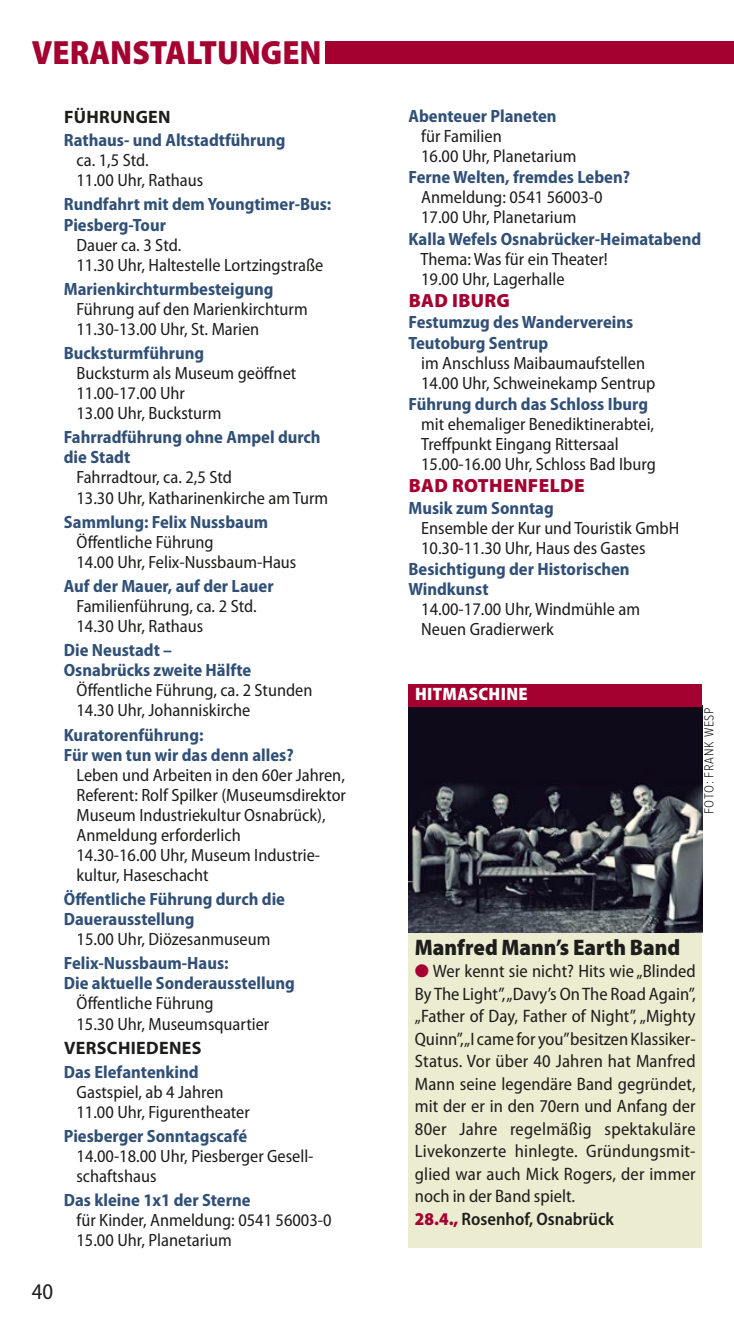
<style>
.page{position:relative;width:734px;height:1340px;background:#fff}
.page>*{position:absolute;margin:0;border:0;box-sizing:border-box;transform-origin:0 0}
.t1{font:900 semi-condensed 33.75px "Myriad Pro";color:#a40030}
.t2{font:900 semi-condensed 22.5px "Myriad Pro";color:#1d1d1c}
.t3{font:semi-condensed 22.5px "Myriad Pro";color:#1d1d1c}
.t4{font:900 19.12px "Myriad Pro";letter-spacing:.02em;color:#a40030}
.t5{font:semi-condensed 18px/22.5px "Myriad Pro";letter-spacing:.01em;color:#1d1d1c;text-align:justify}
.t6{font:600 semi-condensed 18px "Myriad Pro";color:#1d1d1c}
.t7{font:700 18px "Myriad Pro";letter-spacing:.02em;color:#1d1d1c}
.t8{font:900 semi-condensed 18px "Myriad Pro";letter-spacing:.02em;color:#fff}
.t9{font:semi-condensed 17.78px/20px "Myriad Pro";color:#1d1d1c}
.t10{font:700 semi-condensed 17.78px/20px "Myriad Pro";color:#315077}
.t11{font:300 13.5px "Proxima Nova Cond";letter-spacing:.05em;color:#1d1d1c}
.s1{font-weight:400;color:#1d1d1c}
.s2{font-weight:700;color:#315077}
.s3{color:#a40030}
.s4{font-weight:900;color:#a40030}
</style>
<div class="page">
<div style="left:325px;top:41px;width:408px;height:23px;background:#a40030"></div>
<div style="left:408px;top:932px;width:294px;height:315px;background:#ececd1"></div>
<img style="left:408px;top:707px;width:294px;height:225px">
<div style="left:408px;top:684px;width:294px;height:23px;background:#a40030"></div>
<p class="t1" style="left:32px;top:40px;width:291px">VERANSTALTUNGEN</p>
<p class="t7" style="left:64px;top:106px;width:108px">FÜHRUNGEN</p>
<p class="t10" style="left:76px;top:132px;width:210px;text-indent:-13px">Rathaus- und Altstadtführung <span class="s1">ca. 1,5 Std.<br>11.00 Uhr, Rathaus</span></p>
<p class="t10" style="left:64px;top:196px;width:269px">Rundfahrt mit dem Youngtimer-Bus:</p>
<p class="t10" style="left:64px;top:216px;width:104px">Piesberg-Tour</p>
<p class="t9" style="left:77px;top:236px;width:106px">Dauer ca. 3 Std.</p>
<p class="t9" style="left:76px;top:256px;width:248px">11.30 Uhr, Haltestelle Lortzingstraße</p>
<p class="t9" style="left:76px;top:280px;width:233px;text-indent:-13px"><span class="s2">Marienkirchturmbesteigung<br></span>Führung auf den Marienkirchturm<br>11.30-13.00 Uhr, St. Marien</p>
<p class="t9" style="left:76px;top:344px;width:221px;text-indent:-13px"><span class="s2">Bucksturmführung<br></span>Bucksturm als Museum geöffnet<br>11.00-17.00 Uhr<br>13.00 Uhr, Bucksturm</p>
<p class="t10" style="left:64px;top:429px;width:258px">Fahrradführung ohne Ampel durch</p>
<p class="t10" style="left:64px;top:449px;width:68px">die Stadt</p>
<p class="t9" style="left:77px;top:469px;width:157px">Fahrradtour, ca. 2,5 Std</p>
<p class="t9" style="left:76px;top:489px;width:253px">13.30 Uhr, Katharinenkirche am Turm</p>
<p class="t9" style="left:76px;top:513px;width:221px;text-indent:-13px"><span class="s2">Sammlung: Felix Nussbaum<br></span>Öffentliche Führung<br>14.00 Uhr, Felix-Nussbaum-Haus</p>
<p class="t9" style="left:76px;top:577px;width:199px;text-indent:-13px"><span class="s2">Auf der Mauer, auf der Lauer<br></span>Familienführung, ca. 2 Std.<br>14.30 Uhr, Rathaus</p>
<p class="t10" style="left:64px;top:642px;width:110px">Die Neustadt –</p>
<p class="t10" style="left:64px;top:662px;width:189px">Osnabrücks zweite Hälfte</p>
<p class="t9" style="left:77px;top:682px;width:237px">Öffentliche Führung, ca. 2 Stunden</p>
<p class="t9" style="left:76px;top:702px;width:175px">14.30 Uhr, Johanniskirche</p>
<p class="t10" style="left:64px;top:726px;width:141px">Kuratorenführung:</p>
<p class="t10" style="left:64px;top:746px;width:231px">Für wen tun wir das denn alles?</p>
<p class="t9" style="left:77px;top:766px;width:270px">Leben und Arbeiten in den 60er Jahren,</p>
<p class="t9" style="left:76px;top:786px;width:271px">Referent: Rolf Spilker (Museumsdirektor</p>
<p class="t9" style="left:76px;top:806px;width:251px">Museum Industriekultur Osnabrück),</p>
<p class="t9" style="left:76px;top:826px;width:166px">Anmeldung erforderlich</p>
<p class="t9" style="left:76px;top:846px;width:245px">14.30-16.00 Uhr, Museum Industrie -</p>
<p class="t9" style="left:76px;top:866px;width:134px">kultur, Haseschacht</p>
<p class="t10" style="left:64px;top:890px;width:223px">Öffentliche Führung durch die</p>
<p class="t10" style="left:64px;top:910px;width:132px">Dauerausstellung</p>
<p class="t9" style="left:77px;top:930px;width:195px">15.00 Uhr, Diözesanmuseum</p>
<p class="t10" style="left:64px;top:955px;width:166px">Felix-Nussbaum-Haus:</p>
<p class="t10" style="left:64px;top:975px;width:232px">Die aktuelle Sonderausstellung</p>
<p class="t9" style="left:77px;top:995px;width:138px">Öffentliche Führung</p>
<p class="t9" style="left:76px;top:1015px;width:194px">15.30 Uhr, Museumsquartier</p>
<p class="t7" style="left:64px;top:1037px;width:139px">VERSCHIEDENES</p>
<p class="t9" style="left:76px;top:1063px;width:175px;text-indent:-13px"><span class="s2">Das Elefantenkind<br></span>Gastspiel, ab 4 Jahren<br>11.00 Uhr, Figurentheater</p>
<p class="t9" style="left:76px;top:1127px;width:238px;text-indent:-13px"><span class="s2">Piesberger Sonntagscafé<br></span>14.00-18.00 Uhr, Piesberger Gesell&shy;schaftshaus</p>
<p class="t9" style="left:76px;top:1191px;width:256px;text-indent:-13px"><span class="s2">Das kleine 1x1 der Sterne<br></span>für Kinder, Anmeldung: 0541 56003-0<br>15.00 Uhr, Planetarium</p>
<p class="t3" style="left:32px;top:1283px;width:23px">40</p>
<p class="t9" style="left:421px;top:107px;width:157px;text-indent:-13px"><span class="s2">Abenteuer Planeten </span>für Familien<br>16.00 Uhr, Planetarium</p>
<p class="t9" style="left:421px;top:169px;width:210px;text-indent:-13px"><span class="s2">Ferne Welten, fremdes Leben?<br></span>Anmeldung: 0541 56003-0<br>17.00 Uhr, Planetarium</p>
<p class="t9" style="left:420px;top:230px;width:282px;text-indent:-12px"><span class="s2">Kalla Wefels Osnabrücker-Heimatabend<br></span>Thema: Was für ein Theater!<br>19.00 Uhr, Lagerhalle</p>
<p class="t4" style="left:408px;top:289px;width:103px">BAD IBURG</p>
<p class="t10" style="left:408px;top:314px;width:226px">Festumzug des Wandervereins</p>
<p class="t10" style="left:408px;top:334px;width:141px">Teutoburg Sentrup</p>
<p class="t9" style="left:421px;top:354px;width:225px">im Anschluss Maibaumaufstellen</p>
<p class="t9" style="left:421px;top:374px;width:236px">14.00 Uhr, Schweinekamp Sentrup</p>
<p class="t9" style="left:421px;top:395px;width:236px;text-indent:-13px"><span class="s2">Führung durch das Schloss Iburg </span>mit ehemaliger Benediktinerabtei, Treffpunkt Eingang Rittersaal 15.00-16.00 Uhr, Schloss Bad Iburg</p>
<p class="t4" style="left:408px;top:474px;width:177px">BAD ROTHENFELDE</p>
<p class="t9" style="left:421px;top:499px;width:259px;text-indent:-13px"><span class="s2">Musik zum Sonntag<br></span>Ensemble der Kur und Touristik GmbH<br>10.30-11.30 Uhr, Haus des Gastes</p>
<p class="t10" style="left:408px;top:560px;width:223px">Besichtigung der Historischen</p>
<p class="t10" style="left:408px;top:580px;width:82px">Windkunst</p>
<p class="t9" style="left:421px;top:601px;width:220px">14.00-17.00 Uhr, Windmühle am</p>
<p class="t9" style="left:421px;top:621px;width:134px">Neuen Gradierwerk</p>
<p class="t8" style="left:415px;top:687px;width:114px">HITMASCHINE</p>
<p class="t11" style="left:704px;top:814px;width:108px;rotate:-90deg">FOTO: FRANK WESP</p>
<p class="t2" style="left:415px;top:939px;width:267px">Manfred Mann’s Earth Band</p>
<p class="t5" style="left:415px;top:961px;width:282px"><span class="s3">●</span> Wer kennt sie nicht? Hits wie „Blinded By The Light”, „Davy’s On The Road Again”, „Father of Day, Father of Night”, „Mighty Quinn”, „I came for you” besitzen Klassiker-Status. Vor über 40 Jahren hat Manfred Mann seine legendäre Band gegründet, mit der er in den 70ern und Anfang der 80er Jahre regelmäßig spektakuläre Livekonzerte hinlegte. Gründungsmit&shy;glied war auch Mick Rogers, der immer noch in der Band spielt.</p>
<p class="t6" style="left:415px;top:1212px;width:200px"><span class="s4">28.4.,</span> Rosenhof, Osnabrück</p>
</div>
